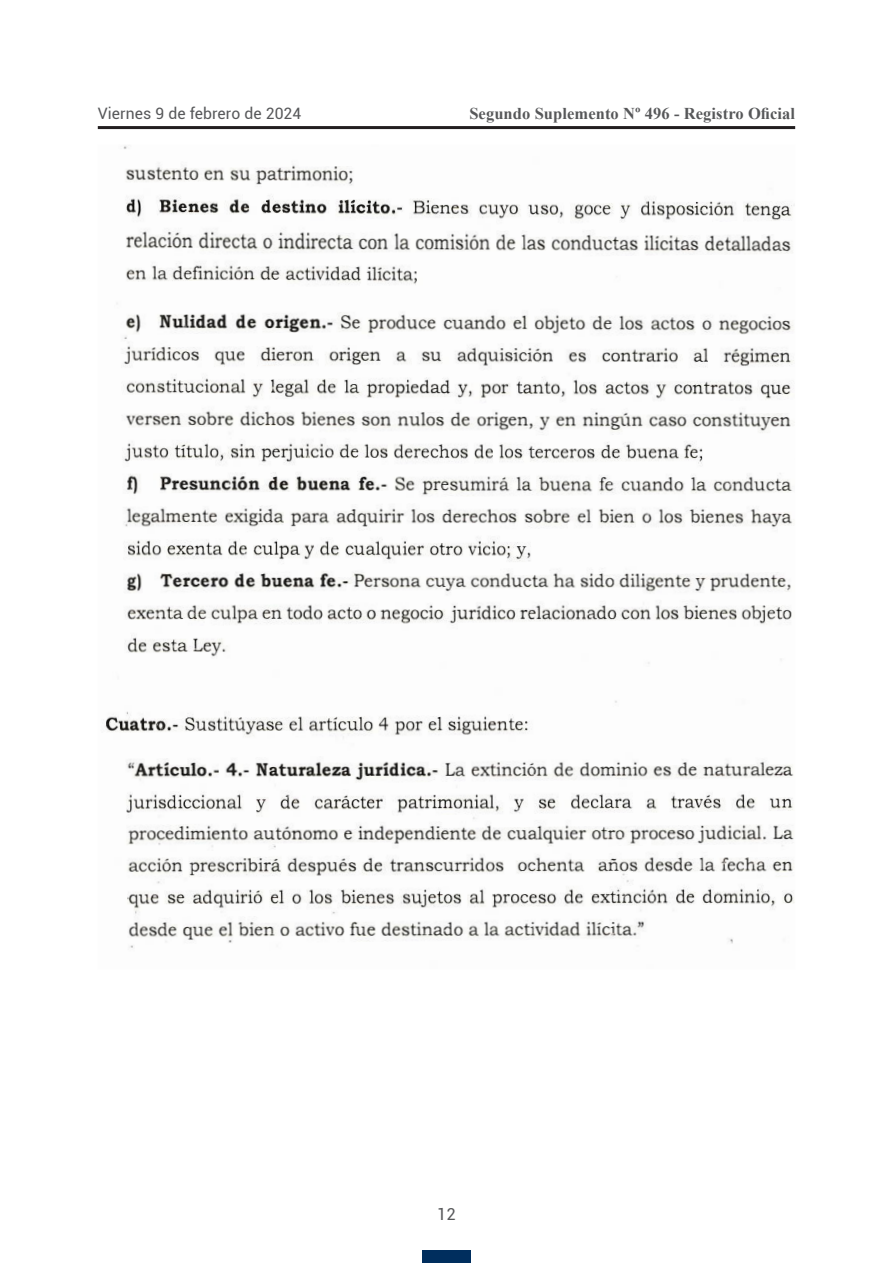
<style>
.page{position:relative;width:893px;height:1263px;background:#fff}
.page>*{position:absolute;margin:0;border:0;box-sizing:border-box;transform-origin:0 0}
.t1{font:700 16.5px "Times New Roman";letter-spacing:.005em;color:#57585a}
.t2{font:16.5px "Roboto";color:#57585a}
.t3{font:15.75px "Roboto";letter-spacing:.005em;color:#57585a}
</style>
<div class="page">
<hr style="left:98px;top:126px;width:697px;height:3px;background:#231f20">
<div style="left:422px;top:1250px;width:49px;height:13px;background:#002e5e"></div>
<img style="left:105px;top:146px;width:690px;height:802px">
<p class="t3" style="left:98px;top:102px;width:205px">Viernes 9 de febrero de 2024</p>
<p class="t1" style="left:469px;top:102px;width:327px">Segundo Suplemento Nº 496 - Registro Oficial</p>
<p class="t2" style="left:437px;top:1203px;width:20px">12</p>
</div>
